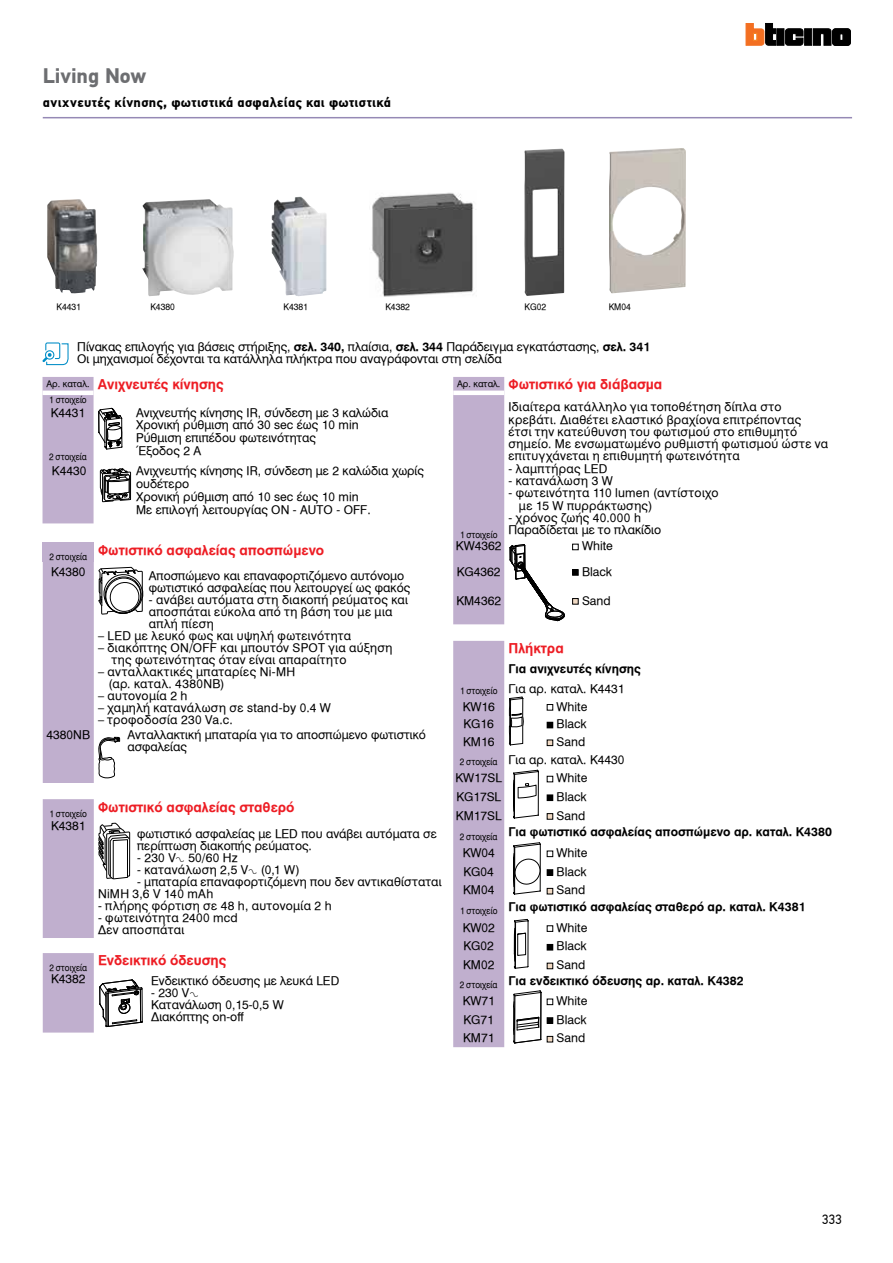
<style>
.page{position:relative;width:893px;height:1263px;background:#fff}
.page>*{position:absolute;margin:0;border:0;box-sizing:border-box;transform-origin:0 0}
.t1{font:700 21px "PF Din Text Pro";letter-spacing:-.005em;color:#6d6e71}
.t2{font:13.5px "UB Helvetica Bold";color:#ed1d24}
.t3{font:700 13.5px "PF Din Text Pro";letter-spacing:.025em;color:#000}
.t4{font:13.5px "PF Din Text Pro";color:#000}
.t5{font:12px/12.8px "UB Helvetica Normal";color:#000}
.t6{font:12px/12.3px "UB Helvetica Normal";letter-spacing:.03em;color:#000}
.t7{font:12px "UB Helvetica Bold";color:#000}
.t8{font:12px/12px "UB Helvetica Normal";letter-spacing:.025em;color:#000}
.t9{font:12px/12.3px "UB Helvetica Normal";letter-spacing:.02em;color:#000}
.t10{font:9.3px "UB Helvetica Normal";color:#000;scale:.88 1}
.t11{font:9px "UB Helvetica Normal";letter-spacing:-.005em;color:#000;scale:.95 1}
.s1{font-family:"UB Helvetica Bold"}
.s2{font-family:"Legrand 2007";font-size:9px}
</style>
<div class="page">
<div style="left:777px;top:29px;width:7px;height:16px;background:#000"></div>
<div style="left:805px;top:29px;width:7px;height:16px;background:#000;border:1px solid #000"></div>
<svg style="left:813px;top:29px;width:37px;height:16px"></svg>
<svg style="left:746px;top:23px;width:30px;height:22px"></svg>
<svg style="left:785px;top:29px;width:18px;height:16px"></svg>
<hr style="left:43px;top:117px;width:809px;height:1px;background:#9589b5">
<svg style="left:43px;top:377px;width:88px;height:146px"></svg>
<img style="left:47px;top:199px;width:50px;height:95px">
<svg style="left:453px;top:641px;width:100px;height:406px"></svg>
<img style="left:142px;top:199px;width:92px;height:97px">
<img style="left:272px;top:197px;width:55px;height:99px">
<div style="left:453px;top:377px;width:51px;height:247px;background:#c0afce"></div>
<hr style="left:453px;top:391px;width:51px;height:4px;background:#fff">
<svg style="left:510px;top:544px;width:55px;height:77px"></svg>
<div style="left:572px;top:544px;width:7px;height:6px;border:1px solid #000"></div>
<div style="left:572px;top:569px;width:7px;height:7px;border:1px solid #000"></div>
<div style="left:572px;top:598px;width:7px;height:6px;border:1px solid #000"></div>
<svg style="left:43px;top:953px;width:100px;height:79px"></svg>
<svg style="left:43px;top:542px;width:101px;height:396px"></svg>
<img style="left:609px;top:148px;width:77px;height:145px">
<img style="left:372px;top:192px;width:102px;height:105px">
<img style="left:524px;top:149px;width:41px;height:147px">
<svg style="left:43px;top:342px;width:26px;height:23px"></svg>
<h1 class="t1" style="left:43px;top:63px;width:105px">Living Now</h1>
<p class="t3" style="left:43px;top:94px;width:350px">ανιχνευτές κίνησης, φωτιστικά ασφαλείας και φωτιστικά</p>
<p class="t11" style="left:385px;top:302px;width:27px">K4382</p>
<p class="t11" style="left:525px;top:302px;width:24px">KG02</p>
<p class="t11" style="left:609px;top:302px;width:25px">KM04</p>
<p class="t5" style="left:77px;top:341px;width:574px;line-height:12px">Πίνακας επιλογής για βάσεις στήριξης, <span class="s1">σελ. 340,</span> πλαίσια, <span class="s1">σελ. 344</span> Παράδειγμα εγκατάστασης, <span class="s1">σελ. 341<br></span>Οι μηχανισμοί δέχονται τα κατάλληλα πλήκτρα που αναγράφονται στη σελίδα</p>
<p class="t11" style="left:57px;top:302px;width:27px">K4431</p>
<p class="t11" style="left:150px;top:302px;width:27px">K4380</p>
<p class="t11" style="left:284px;top:302px;width:27px">K4381</p>
<p class="t2" style="left:46px;top:377px;width:179px"><sup>Αρ.</sup> <sup>καταλ.</sup> Ανιχνευτές κίνησης</p>
<p class="t10" style="left:49px;top:394px;width:44px">1 στοιχείο</p>
<p class="t5" style="left:51px;top:406px;width:36px">K4431</p>
<p class="t10" style="left:49px;top:451px;width:44px">2 στοιχεία</p>
<p class="t5" style="left:136px;top:406px;width:254px">Ανιχνευτής κίνησης IR, σύνδεση με 3 καλώδια<br>Χρονική ρύθμιση από 30 sec έως 10 min<br>Ρύθμιση επιπέδου φωτεινότητας<br>Έξοδος 2 Α</p>
<p class="t5" style="left:52px;top:465px;width:36px">K4430</p>
<p class="t5" style="left:136px;top:465px;width:290px">Ανιχνευτής κίνησης IR, σύνδεση με 2 καλώδια χωρίς ουδέτερο<br>Χρονική ρύθμιση από 10 sec έως 10 min<br>Με επιλογή λειτουργίας ON - AUTO - OFF.</p>
<p class="t2" style="left:49px;top:542px;width:276px"><sub>2</sub> <sub>στοιχεία</sub> Φωτιστικό ασφαλείας αποσπώμενο</p>
<p class="t5" style="left:51px;top:565px;width:36px">K4380</p>
<p class="t5" style="left:149px;top:570px;width:263px;line-height:12px">Αποσπώμενο και επαναφορτιζόμενο αυτόνομο φωτιστικό ασφαλείας που λειτουργεί ως φακός</p>
<p class="t6" style="left:149px;top:594px;width:261px">- ανάβει αυτόματα στη διακοπή ρεύματος και αποσπάται εύκολα από τη βάση του με μια απλή πίεση</p>
<p class="t6" style="left:98px;top:630px;width:255px">– LED με λευκό φως και υψηλή φωτεινότητα</p>
<p class="t8" style="left:112px;top:642px;width:282px;text-indent:-14px">– διακόπτης ON/OFF και μπουτόν SPOT για αύξηση της φωτεινότητας όταν είναι απαραίτητο</p>
<p class="t6" style="left:108px;top:666px;width:188px;text-indent:-10px">– ανταλλακτικές μπαταρίες Ni-MH (αρ. καταλ. 4380ΝΒ)</p>
<p class="t9" style="left:98px;top:690px;width:91px">– αυτονομία 2 h</p>
<p class="t6" style="left:98px;top:702px;width:234px">– χαμηλή κατανάλωση σε stand-by 0.4 W</p>
<p class="t8" style="left:98px;top:714px;width:136px">– τροφοδοσία 230 Va.c.</p>
<p class="t5" style="left:46px;top:729px;width:45px">4380NB</p>
<p class="t5" style="left:127px;top:729px;width:300px;line-height:12px">Ανταλλακτική μπαταρία για το αποσπώμενο φωτιστικό ασφαλείας</p>
<p class="t2" style="left:50px;top:799px;width:246px"><sub>1</sub> <sub>στοιχείo</sub> Φωτιστικό ασφαλείας σταθερό</p>
<p class="t5" style="left:51px;top:820px;width:36px">K4381</p>
<p class="t5" style="left:137px;top:828px;width:301px;line-height:12px">φωτιστικό ασφαλείας με LED που ανάβει αυτόματα σε περίπτωση διακοπής ρεύματος.</p>
<p class="t5" style="left:137px;top:851px;width:102px">- 230 V<span class="s2">A</span> 50/60 Hz</p>
<p class="t6" style="left:137px;top:863px;width:164px">- κατανάλωση 2,5 V<span class="s2">A</span> (0,1 W)</p>
<p class="t9" style="left:98px;top:876px;width:345px;text-indent:39px">- μπαταρία επαναφορτιζόμενη που δεν αντικαθίσταται<br>NiMH 3,6 V 140 mAh</p>
<p class="t8" style="left:98px;top:900px;width:235px">- πλήρης φόρτιση σε 48 h, αυτονομία 2 h</p>
<p class="t6" style="left:98px;top:912px;width:141px">- φωτεινότητα 2400 mcd<br>Δεν αποσπάται</p>
<p class="t2" style="left:49px;top:953px;width:178px"><sub>2</sub> <sub>στοιχεία</sub> Ενδεικτικό όδευσης</p>
<p class="t5" style="left:51px;top:972px;width:36px">K4382</p>
<p class="t5" style="left:151px;top:975px;width:190px">Ενδεικτικό όδευσης με λευκά LED</p>
<p class="t5" style="left:151px;top:987px;width:134px;line-height:12px">- 230 V<span class="s2">A<br></span>Κατανάλωση 0,15-0,5 W<br>Διακόπτης on-off</p>
<p class="t2" style="left:457px;top:377px;width:207px"><sup>Αρ.</sup> <sup>καταλ.</sup> Φωτιστικό για διάβασμα</p>
<p class="t6" style="left:508px;top:401px;width:321px">Ιδιαίτερα κατάλληλο για τοποθέτηση δίπλα στο κρεβάτι. Διαθέτει ελαστικό βραχίονα επιτρέποντας<br>έτσι την κατεύθυνση του φωτισμού στο επιθυμητό σημείο. Με ενσωματωμένο ρυθμιστή φωτισμού ώστε να επιτυγχάνεται η επιθυμητή φωτεινότητα</p>
<p class="t6" style="left:508px;top:462px;width:100px">- λαμπτήρας LED</p>
<p class="t6" style="left:508px;top:475px;width:106px">- κατανάλωση 3 W</p>
<p class="t9" style="left:519px;top:487px;width:201px;text-indent:-10px">- φωτεινότητα 110 lumen (αντίστοιχο με 15 W πυρράκτωσης)</p>
<p class="t5" style="left:508px;top:512px;width:154px;line-height:12.3px">- χρόνος ζωής 40.000 h<br>Παραδίδεται με το πλακίδιο</p>
<p class="t10" style="left:460px;top:529px;width:44px">1 στοιχείο</p>
<p class="t5" style="left:456px;top:540px;width:47px">KW4362</p>
<p class="t5" style="left:582px;top:540px;width:32px">White</p>
<p class="t5" style="left:457px;top:565px;width:45px">KG4362</p>
<p class="t5" style="left:582px;top:565px;width:32px">Black</p>
<p class="t5" style="left:456px;top:594px;width:46px">KM4362</p>
<p class="t5" style="left:582px;top:594px;width:30px">Sand</p>
<p class="t2" style="left:508px;top:640px;width:57px">Πλήκτρα</p>
<p class="t7" style="left:508px;top:662px;width:134px">Για ανιχνευτές κίνησης</p>
<p class="t5" style="left:460px;top:680px;width:166px;line-height:17.7px"><sub>1</sub> <sub>στοιχείο</sub> Για αρ. καταλ. K4431<br>KW16</p>
<p class="t5" style="left:557px;top:700px;width:32px">White</p>
<p class="t5" style="left:463px;top:718px;width:32px">KG16</p>
<p class="t5" style="left:557px;top:718px;width:32px">Black</p>
<p class="t5" style="left:463px;top:735px;width:33px">KM16</p>
<p class="t5" style="left:557px;top:735px;width:30px">Sand</p>
<p class="t5" style="left:460px;top:753px;width:166px"><sub>2</sub> <sub>στοιχεία</sub> Για αρ. καταλ. K4430</p>
<p class="t5" style="left:455px;top:772px;width:48px">KW17SL</p>
<p class="t5" style="left:557px;top:772px;width:32px">White</p>
<p class="t5" style="left:456px;top:790px;width:46px">KG17SL</p>
<p class="t5" style="left:557px;top:790px;width:32px">Black</p>
<p class="t5" style="left:456px;top:809px;width:47px">KM17SL</p>
<p class="t5" style="left:557px;top:809px;width:30px">Sand</p>
<p class="t7" style="left:460px;top:825px;width:373px"><sub>2</sub> <sub>στοιχεία</sub> Για φωτιστικό ασφαλείας αποσπώμενο αρ. καταλ. K4380</p>
<p class="t5" style="left:463px;top:846px;width:34px">KW04</p>
<p class="t5" style="left:557px;top:846px;width:32px">White</p>
<p class="t5" style="left:463px;top:865px;width:32px">KG04</p>
<p class="t5" style="left:557px;top:865px;width:32px">Black</p>
<p class="t5" style="left:463px;top:884px;width:33px">KM04</p>
<p class="t5" style="left:557px;top:884px;width:30px">Sand</p>
<p class="t7" style="left:460px;top:899px;width:347px"><sub>1</sub> <sub>στοιχείο</sub> Για φωτιστικό ασφαλείας σταθερό αρ. καταλ. K4381</p>
<p class="t5" style="left:463px;top:921px;width:34px">KW02</p>
<p class="t5" style="left:557px;top:921px;width:32px">White</p>
<p class="t5" style="left:463px;top:940px;width:32px">KG02</p>
<p class="t5" style="left:557px;top:940px;width:32px">Black</p>
<p class="t5" style="left:463px;top:959px;width:33px">KM02</p>
<p class="t5" style="left:557px;top:959px;width:30px">Sand</p>
<p class="t7" style="left:460px;top:973px;width:285px"><sub>2</sub> <sub>στοιχεία</sub> Για ενδεικτικό όδευσης αρ. καταλ. K4382</p>
<p class="t5" style="left:463px;top:994px;width:34px">KW71</p>
<p class="t5" style="left:557px;top:994px;width:32px">White</p>
<p class="t5" style="left:463px;top:1013px;width:32px">KG71</p>
<p class="t5" style="left:557px;top:1013px;width:32px">Black</p>
<p class="t5" style="left:463px;top:1032px;width:33px">KM71</p>
<p class="t5" style="left:557px;top:1032px;width:30px">Sand</p>
<p class="t4" style="left:822px;top:1212px;width:22px">333</p>
</div>
